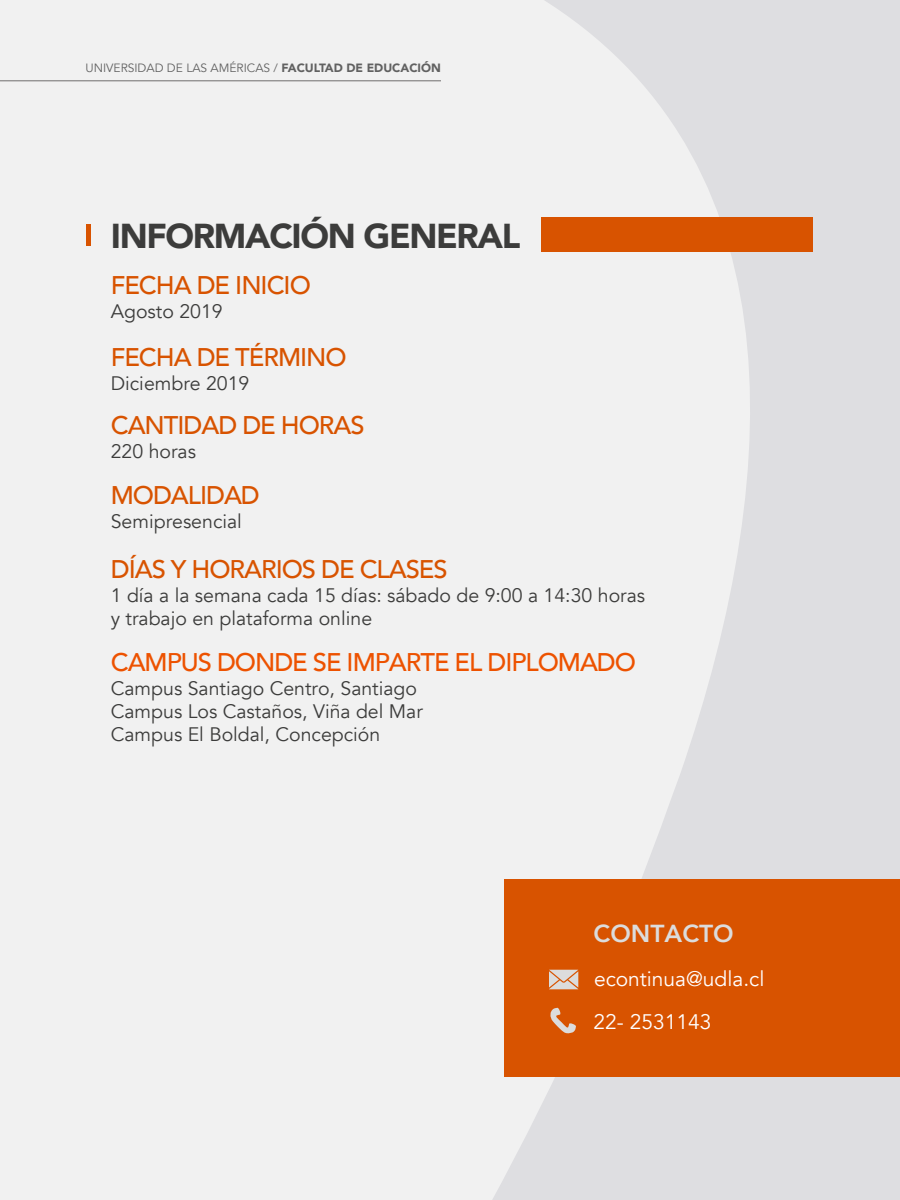
<style>
.page{position:relative;width:900px;height:1200px;background:#f1f1f1}
.page>*{position:absolute;margin:0;border:0;box-sizing:border-box;transform-origin:0 0}
.t1{font:900 34.5px "Avenir";letter-spacing:-.04em;color:#3c3c3b}
.t2{font:500 25.5px "Avenir";letter-spacing:-.04em;color:#d85300}
.t3{font:500 25.5px "Avenir";letter-spacing:-.04em;color:#ed5200}
.t4{font:800 24.6px "Avenir";color:#dcdcdc}
.t5{font:21px "Avenir";color:#fff}
.t6{font:19.5px/23.4px "Avenir";color:#3c3c3b}
.t7{font:12px "Avenir";color:#616161}
.s1{font-weight:900}
</style>
<div class="page">
<svg style="left:492px;top:0;width:408px;height:1200px;fill:#dedee1"></svg>
<hr style="left:87px;top:224px;width:4px;height:22px;background:#d85300">
<hr style="left:0;top:81px;width:441px;height:1px;background:#706e6e">
<div style="left:504px;top:879px;width:396px;height:198px;background:#d85300"></div>
<svg style="left:550px;top:1007px;width:26px;height:27px"></svg>
<svg style="left:549px;top:970px;width:29px;height:19px"></svg>
<div style="left:542px;top:218px;width:271px;height:34px;background:#d85300"></div>
<p class="t7" style="left:86px;top:61px;width:357px">UNIVERSIDAD DE LAS AMÉRICAS / <span class="s1">FACULTAD DE EDUCACIÓN</span></p>
<h1 class="t1" style="left:111px;top:206px;width:411px">INFORMACIÓN GENERAL</h1>
<h2 class="t2" style="left:111px;top:263px;width:202px">FECHA DE INICIO</h2>
<p class="t6" style="left:111px;top:300px;width:113px">Agosto 2019</p>
<h2 class="t2" style="left:111px;top:335px;width:237px">FECHA DE TÉRMINO</h2>
<p class="t6" style="left:111px;top:372px;width:140px">Diciembre 2019</p>
<h2 class="t2" style="left:111px;top:403px;width:255px">CANTIDAD DE HORAS</h2>
<p class="t6" style="left:111px;top:439px;width:87px">220 horas</p>
<h2 class="t2" style="left:111px;top:473px;width:151px">MODALIDAD</h2>
<p class="t6" style="left:111px;top:510px;width:133px">Semipresencial</p>
<h2 class="t2" style="left:111px;top:547px;width:338px">DÍAS Y HORARIOS DE CLASES</h2>
<p class="t6" style="left:111px;top:583px;width:536px">1 día a la semana cada 15 días: sábado de 9:00 a 14:30 horas y trabajo en plataforma online</p>
<h2 class="t3" style="left:111px;top:640px;width:527px">CAMPUS DONDE SE IMPARTE EL DIPLOMADO</h2>
<p class="t6" style="left:111px;top:676px;width:314px">Campus Santiago Centro, Santiago<br>Campus Los Castaños, Viña del Mar<br>Campus El Boldal, Concepción</p>
<p class="t4" style="left:594px;top:915px;width:142px">CONTACTO</p>
<p class="t5" style="left:594px;top:967px;width:172px">econtinua@udla.cl</p>
<p class="t5" style="left:594px;top:1009px;width:119px">22- 2531143</p>
</div>
